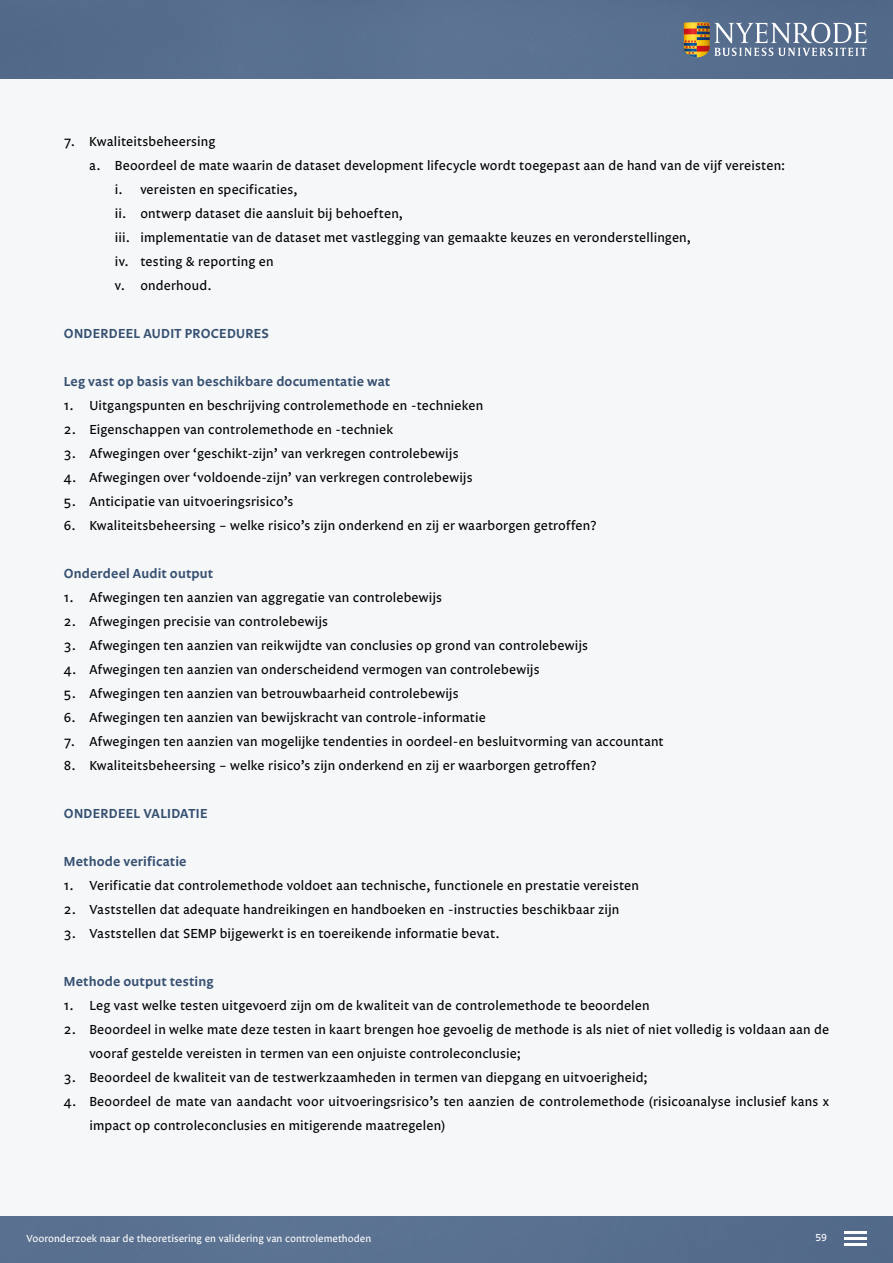
<style>
.page{position:relative;width:893px;height:1263px;background:#f6f7f9}
.page>*{position:absolute;margin:0;border:0;box-sizing:border-box;transform-origin:0 0}
.t1{font:13.5px/24px "Legato OT";letter-spacing:.01em;color:#000}
.t2{font:600 13.5px "Legato OT";letter-spacing:.015em;color:#365071}
.t3{font:10.5px "Legato OT";color:#fff}
</style>
<div class="page">
<div style="left:0;top:1216px;width:893px;height:47px;background:#597090"></div>
<hr style="left:844px;top:1231px;width:22px;height:2px;background:#fff">
<hr style="left:844px;top:1237px;width:22px;height:2px;background:#fff">
<hr style="left:844px;top:1243px;width:22px;height:2px;background:#fff">
<div style="left:0;top:0;width:893px;height:79px;background:#586f8f"></div>
<svg style="left:684px;top:22px;width:182px;height:35px;background:#828a96"></svg>
<p class="t1" style="left:64px;top:130px;width:153px">7. Kwaliteitsbeheersing</p>
<p class="t1" style="left:89px;top:154px;width:698px">a. Beoordeel de mate waarin de dataset development lifecycle wordt toegepast aan de hand van de vijf vereisten:</p>
<p class="t1" style="left:115px;top:178px;width:185px">i. vereisten en specificaties,</p>
<p class="t1" style="left:115px;top:202px;width:290px">ii. ontwerp dataset die aansluit bij behoeften,</p>
<p class="t1" style="left:115px;top:226px;width:578px">iii. implementatie van de dataset met vastlegging van gemaakte keuzes en veronderstellingen,</p>
<p class="t1" style="left:115px;top:250px;width:160px">iv. testing &amp; reporting en</p>
<p class="t1" style="left:115px;top:274px;width:98px">v. onderhoud.</p>
<p class="t2" style="left:64px;top:325px;width:206px">ONDERDEEL AUDIT PROCEDURES</p>
<p class="t2" style="left:64px;top:373px;width:328px">Leg vast op basis van beschikbare documentatie wat</p>
<p class="t1" style="left:64px;top:394px;width:421px">1. Uitgangspunten en beschrijving controlemethode en -technieken</p>
<p class="t1" style="left:64px;top:418px;width:331px">2. Eigenschappen van controlemethode en -techniek</p>
<p class="t1" style="left:64px;top:442px;width:396px">3. Afwegingen over ‘geschikt-zijn’ van verkregen controlebewijs</p>
<p class="t1" style="left:64px;top:466px;width:410px">4. Afwegingen over ‘voldoende-zijn’ van verkregen controlebewijs</p>
<p class="t1" style="left:64px;top:490px;width:231px">5. Anticipatie van uitvoeringsrisico’s</p>
<p class="t1" style="left:64px;top:514px;width:534px">6. Kwaliteitsbeheersing – welke risico’s zijn onderkend en zij er waarborgen getroffen?</p>
<p class="t2" style="left:64px;top:565px;width:151px">Onderdeel Audit output</p>
<p class="t1" style="left:64px;top:586px;width:380px">1. Afwegingen ten aanzien van aggregatie van controlebewijs</p>
<p class="t1" style="left:64px;top:610px;width:266px">2. Afwegingen precisie van controlebewijs</p>
<p class="t1" style="left:64px;top:634px;width:526px">3. Afwegingen ten aanzien van reikwijdte van conclusies op grond van controlebewijs</p>
<p class="t1" style="left:64px;top:658px;width:477px">4. Afwegingen ten aanzien van onderscheidend vermogen van controlebewijs</p>
<p class="t1" style="left:64px;top:682px;width:396px">5. Afwegingen ten aanzien van betrouwbaarheid controlebewijs</p>
<p class="t1" style="left:64px;top:706px;width:424px">6. Afwegingen ten aanzien van bewijskracht van controle-informatie</p>
<p class="t1" style="left:64px;top:730px;width:601px">7. Afwegingen ten aanzien van mogelijke tendenties in oordeel-en besluitvorming van accountant</p>
<p class="t1" style="left:64px;top:754px;width:534px">8. Kwaliteitsbeheersing – welke risico’s zijn onderkend en zij er waarborgen getroffen?</p>
<p class="t2" style="left:64px;top:805px;width:145px">ONDERDEEL VALIDATIE</p>
<p class="t2" style="left:64px;top:853px;width:124px">Methode verificatie</p>
<p class="t1" style="left:64px;top:874px;width:577px">1. Verificatie dat controlemethode voldoet aan technische, functionele en prestatie vereisten</p>
<p class="t1" style="left:64px;top:898px;width:557px">2. Vaststellen dat adequate handreikingen en handboeken en -instructies beschikbaar zijn</p>
<p class="t1" style="left:64px;top:922px;width:437px">3. Vaststellen dat SEMP bijgewerkt is en toereikende informatie bevat.</p>
<p class="t2" style="left:64px;top:973px;width:151px">Methode output testing</p>
<p class="t1" style="left:64px;top:994px;width:587px">1. Leg vast welke testen uitgevoerd zijn om de kwaliteit van de controlemethode te beoordelen</p>
<p class="t1" style="left:89px;top:1018px;width:741px;text-indent:-26px">2. Beoordeel in welke mate deze testen in kaart brengen hoe gevoelig de methode is als niet of niet volledig is voldaan aan de vooraf gestelde vereisten in termen van een onjuiste controleconclusie;</p>
<p class="t1" style="left:64px;top:1066px;width:586px">3. Beoordeel de kwaliteit van de testwerkzaamheden in termen van diepgang en uitvoerigheid;</p>
<p class="t1" style="left:89px;top:1090px;width:741px;text-indent:-26px">4. Beoordeel de mate van aandacht voor uitvoeringsrisico’s ten aanzien de controlemethode (risicoanalyse inclusief kans x impact op controleconclusies en mitigerende maatregelen)</p>
<p class="t3" style="left:27px;top:1233px;width:346px">Vooronderzoek naar de theoretisering en validering van controlemethoden</p>
<p class="t3" style="left:815px;top:1232px;width:13px">59</p>
</div>
